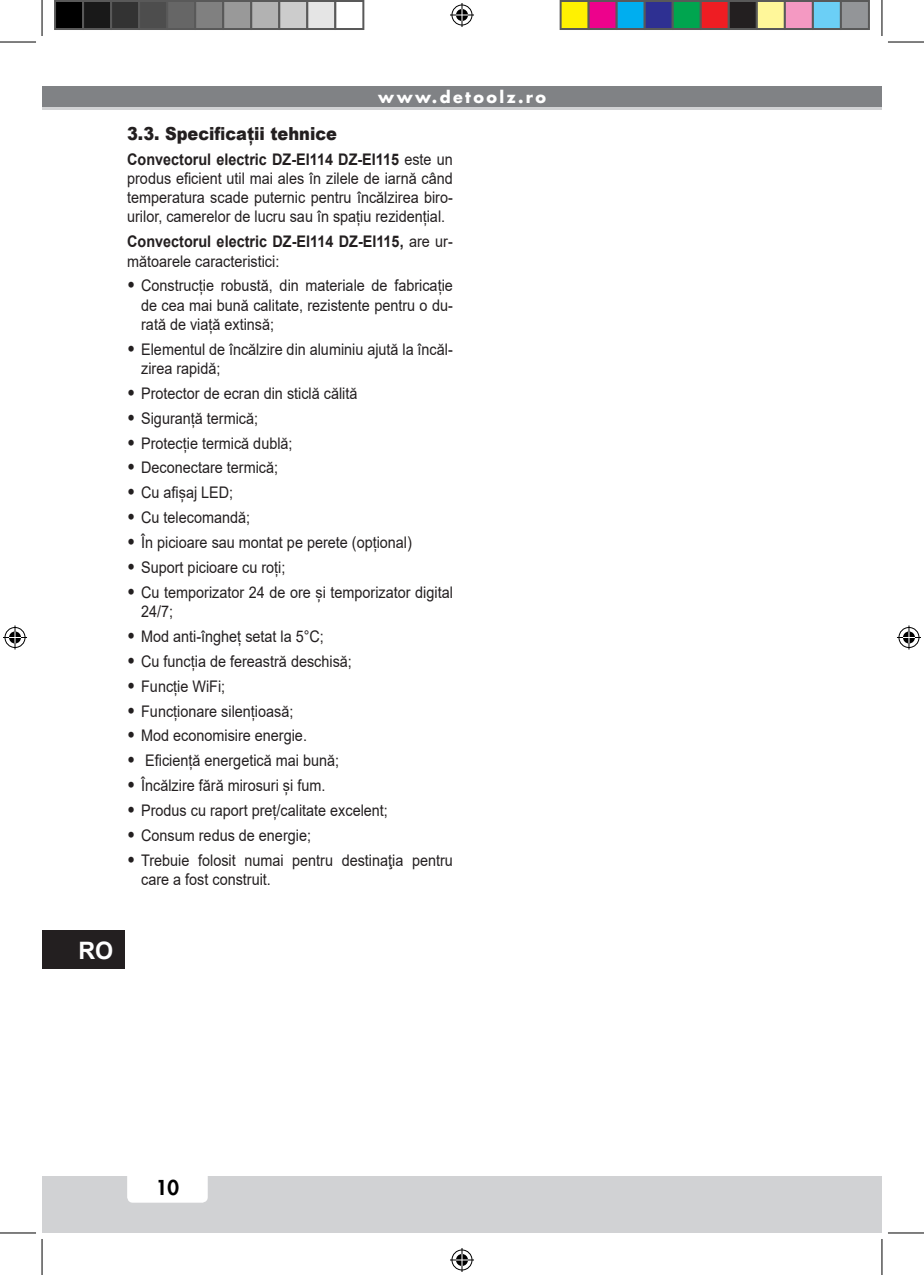
<style>
.page{position:relative;width:924px;height:1275px;background:#fff}
.page>*{position:absolute;margin:0;border:0;box-sizing:border-box;transform-origin:0 0}
.t1{font:700 24px "Arial";color:#fff}
.t2{font:800 20px "Futura";color:#000}
.t3{font:900 18px "Arial";color:#231f20;scale:.9 1}
.t4{font:16px/19.2px "Arial";color:#231f20;scale:.9 1}
.t5{font:700 16px/19.2px "Arial";color:#231f20;scale:.9 1}
.t6{font:700 16px "Futura";letter-spacing:.15em;color:#fff}
.s1{font-weight:700}
.s2{font-weight:400}
.s3{font-weight:900;font-size:18px}
</style>
<div class="page">
<div style="left:42px;top:1176px;width:839px;height:57px;background:#d1d2d4"></div>
<div style="left:127px;top:1162px;width:81px;height:40px;background:#fff;border-radius:6px"></div>
<div style="left:42px;top:86px;width:839px;height:24px;background:#808285"></div>
<hr style="left:42px;top:107px;width:839px;height:3px;background:#d1d2d4">
<div style="left:42px;top:930px;width:82px;height:39px;background:#231f20"></div>
<hr style="left:0;top:42px;width:36px;height:1px;background:#000">
<hr style="left:887px;top:42px;width:36px;height:1px;background:#000">
<hr style="left:0;top:1232px;width:36px;height:1px;background:#000">
<hr style="left:887px;top:1232px;width:36px;height:1px;background:#000">
<hr style="left:42px;top:0;width:1px;height:36px;background:#000">
<hr style="left:42px;top:1239px;width:1px;height:36px;background:#000">
<hr style="left:881px;top:0;width:1px;height:36px;background:#000">
<hr style="left:881px;top:1239px;width:1px;height:36px;background:#000">
<svg style="left:450px;top:3px;width:24px;height:24px"></svg>
<svg style="left:450px;top:1248px;width:24px;height:24px"></svg>
<svg style="left:3px;top:625px;width:24px;height:24px"></svg>
<svg style="left:897px;top:625px;width:23px;height:24px"></svg>
<div style="left:55px;top:1px;width:28px;height:28px;background:#000"></div>
<div style="left:54px;top:0;width:30px;height:30px;border:2px solid #595959"></div>
<div style="left:83px;top:1px;width:28px;height:28px;background:#191919"></div>
<div style="left:82px;top:0;width:30px;height:30px;border:2px solid #595959"></div>
<div style="left:111px;top:1px;width:28px;height:28px;background:#333"></div>
<div style="left:110px;top:0;width:30px;height:30px;border:2px solid #595959"></div>
<div style="left:139px;top:1px;width:28px;height:28px;background:#4d4d4d"></div>
<div style="left:138px;top:0;width:30px;height:30px;border:2px solid #595959"></div>
<div style="left:167px;top:1px;width:28px;height:28px;background:#666"></div>
<div style="left:166px;top:0;width:30px;height:30px;border:2px solid #595959"></div>
<div style="left:195px;top:1px;width:28px;height:28px;background:#808080"></div>
<div style="left:194px;top:0;width:30px;height:30px;border:2px solid #595959"></div>
<div style="left:223px;top:1px;width:28px;height:28px;background:#999"></div>
<div style="left:222px;top:0;width:30px;height:30px;border:2px solid #595959"></div>
<div style="left:251px;top:1px;width:28px;height:28px;background:#b2b2b2"></div>
<div style="left:250px;top:0;width:30px;height:30px;border:2px solid #595959"></div>
<div style="left:279px;top:1px;width:28px;height:28px;background:#ccc"></div>
<div style="left:278px;top:0;width:30px;height:30px;border:2px solid #595959"></div>
<div style="left:307px;top:1px;width:28px;height:28px;background:#e5e5e5"></div>
<div style="left:306px;top:0;width:30px;height:30px;border:2px solid #595959"></div>
<div style="left:334px;top:0;width:30px;height:30px;border:2px solid #595959"></div>
<div style="left:560px;top:1px;width:28px;height:28px;background:#fff101"></div>
<div style="left:559px;top:0;width:30px;height:30px;border:2px solid #595959"></div>
<div style="left:588px;top:1px;width:28px;height:28px;background:#ed028c"></div>
<div style="left:587px;top:0;width:30px;height:30px;border:2px solid #595959"></div>
<div style="left:616px;top:1px;width:28px;height:28px;background:#00aeef"></div>
<div style="left:615px;top:0;width:30px;height:30px;border:2px solid #595959"></div>
<div style="left:644px;top:1px;width:28px;height:28px;background:#2e3092"></div>
<div style="left:643px;top:0;width:30px;height:30px;border:2px solid #595959"></div>
<div style="left:672px;top:1px;width:28px;height:28px;background:#00a54f"></div>
<div style="left:671px;top:0;width:30px;height:30px;border:2px solid #595959"></div>
<div style="left:700px;top:1px;width:28px;height:28px;background:#ee1d23"></div>
<div style="left:699px;top:0;width:30px;height:30px;border:2px solid #595959"></div>
<div style="left:728px;top:1px;width:28px;height:28px;background:#231f20"></div>
<div style="left:727px;top:0;width:30px;height:30px;border:2px solid #595959"></div>
<div style="left:756px;top:1px;width:28px;height:28px;background:#fff79a"></div>
<div style="left:755px;top:0;width:30px;height:30px;border:2px solid #595959"></div>
<div style="left:784px;top:1px;width:28px;height:28px;background:#f499c2"></div>
<div style="left:783px;top:0;width:30px;height:30px;border:2px solid #595959"></div>
<div style="left:812px;top:1px;width:28px;height:28px;background:#6bcff6"></div>
<div style="left:811px;top:0;width:30px;height:30px;border:2px solid #595959"></div>
<div style="left:840px;top:1px;width:28px;height:28px;background:#939598"></div>
<div style="left:839px;top:0;width:30px;height:30px;border:2px solid #595959"></div>
<p class="t6" style="left:378px;top:88px;width:169px">www.detoolz.ro</p>
<p class="t3" style="left:127px;top:127px;width:235px">3.3. Specificații tehnice</p>
<p class="t4" style="left:127px;top:151px;width:363px;text-align:justify"><span class="s1">Convectorul electric DZ-EI114 DZ-EI115</span> este un produs eficient util mai ales în zilele de iarnă când temperatura scade puternic pentru încălzirea biro&shy;urilor, camerelor de lucru sau în spațiu rezidențial.</p>
<p class="t5" style="left:127px;top:232px;width:363px">Convectorul electric DZ-EI114 DZ-EI115, <span class="s2">are ur&shy;mătoarele caracteristici:</span></p>
<p class="t4" style="left:141px;top:276px;width:348px;text-align:justify;text-indent:-14px"><span class="s3">•</span> Construcție robustă, din materiale de fabricație de cea mai bună calitate, rezistente pentru o du&shy;rată de viață extinsă;</p>
<p class="t4" style="left:141px;top:339px;width:348px;text-indent:-14px"><span class="s3">•</span> Elementul de încălzire din aluminiu ajută la încăl&shy;zirea rapidă;</p>
<p class="t4" style="left:127px;top:383px;width:257px"><span class="s3">•</span> Protector de ecran din sticlă călită</p>
<p class="t4" style="left:127px;top:408px;width:147px"><span class="s3">•</span> Siguranță termică;</p>
<p class="t4" style="left:127px;top:433px;width:185px"><span class="s3">•</span> Protecție termică dublă;</p>
<p class="t4" style="left:127px;top:458px;width:169px"><span class="s3">•</span> Deconectare termică;</p>
<p class="t4" style="left:127px;top:483px;width:119px"><span class="s3">•</span> Cu afișaj LED;</p>
<p class="t4" style="left:127px;top:508px;width:138px"><span class="s3">•</span> Cu telecomandă;</p>
<p class="t4" style="left:127px;top:533px;width:318px"><span class="s3">•</span> În picioare sau montat pe perete (opțional)</p>
<p class="t4" style="left:127px;top:557px;width:177px"><span class="s3">•</span> Suport picioare cu roți;</p>
<p class="t4" style="left:141px;top:582px;width:348px;text-indent:-14px"><span class="s3">•</span> Cu temporizator 24 de ore și temporizator digital<br>24/7;</p>
<p class="t4" style="left:127px;top:626px;width:220px"><span class="s3">•</span> Mod anti-îngheț setat la 5°C;</p>
<p class="t4" style="left:127px;top:651px;width:251px"><span class="s3">•</span> Cu funcția de fereastră deschisă;</p>
<p class="t4" style="left:127px;top:676px;width:110px"><span class="s3">•</span> Funcție WiFi;</p>
<p class="t4" style="left:127px;top:701px;width:186px"><span class="s3">•</span> Funcționare silențioasă;</p>
<p class="t4" style="left:127px;top:726px;width:201px"><span class="s3">•</span> Mod economisire energie.</p>
<p class="t4" style="left:127px;top:751px;width:237px"><span class="s3">•</span> Eficiență energetică mai bună;</p>
<p class="t4" style="left:127px;top:776px;width:222px"><span class="s3">•</span> Încălzire fără mirosuri și fum.</p>
<p class="t4" style="left:127px;top:800px;width:291px"><span class="s3">•</span> Produs cu raport preț/calitate excelent;</p>
<p class="t4" style="left:127px;top:825px;width:206px"><span class="s3">•</span> Consum redus de energie;</p>
<p class="t4" style="left:141px;top:850px;width:347px;text-indent:-14px"><span class="s3">•</span> Trebuie folosit numai pentru destinaţia pentru care a fost construit.</p>
<h1 class="t1" style="left:78px;top:941px;width:36px">RO</h1>
<p class="t2" style="left:156px;top:1176px;width:25px">10</p>
</div>
